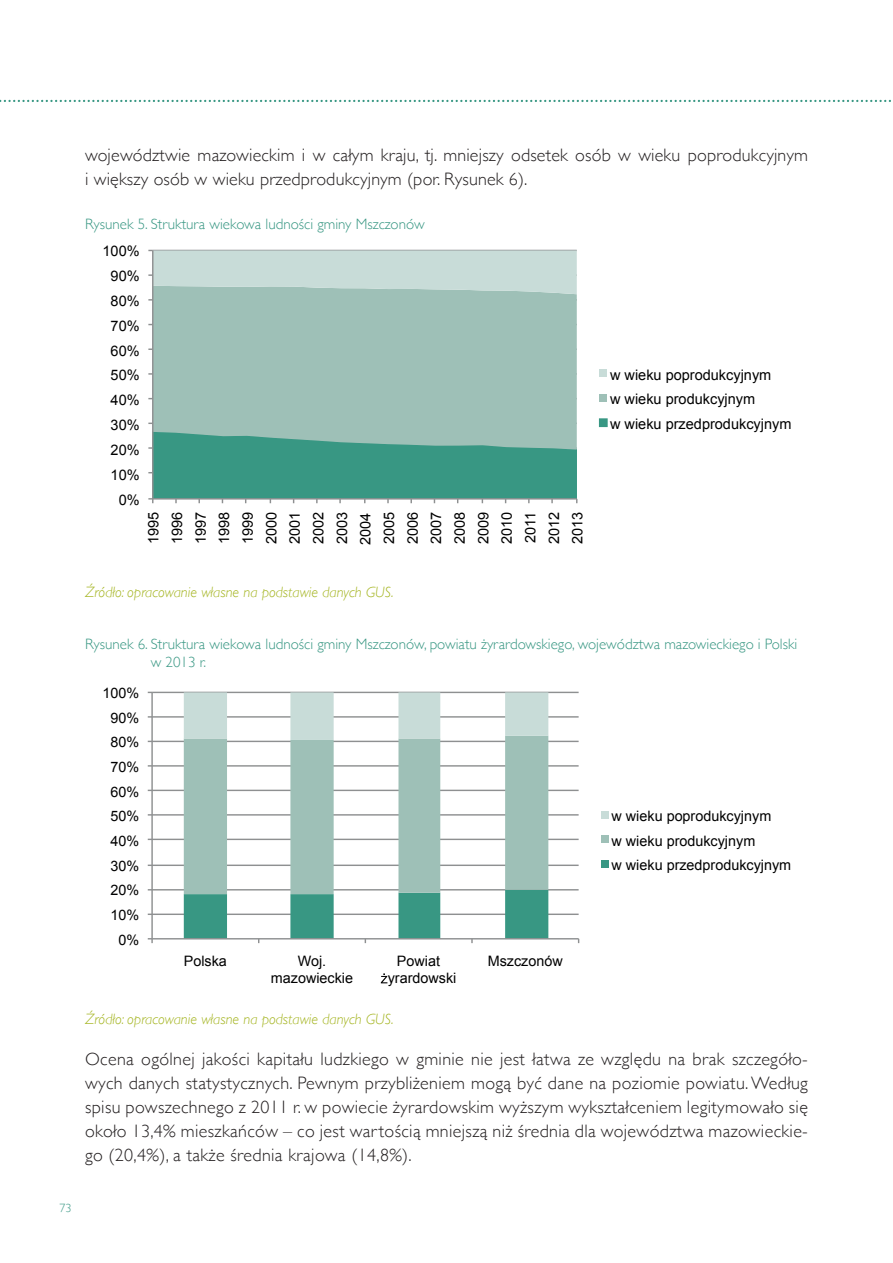
<style>
.page{position:relative;width:893px;height:1263px;background:#fff}
.page>*{position:absolute;margin:0;border:0;box-sizing:border-box;transform-origin:0 0}
.Tekst{font:300 18px/24px "Gill Sans";letter-spacing:.01em;color:#231f20}
.rys{font:300 15px/18px "Gill Sans";color:#389783}
.Żródło{font:italic 300 15px "Gill Sans";color:#a5b522}
.t1{font:14.55px/23.5px "Arial";color:#000001;text-align:justify}
.t2{font:14.4px/17.2px "Arial";color:#000001;text-align:center}
.t3{font:300 12px "Gill Sans";color:#389783}
</style>
<div class="page">
<svg style="left:0;top:100px;width:891px;height:2px"></svg>
<div style="left:153px;top:301px;width:424px;height:129px;background:#9ec0b7"></div>
<hr style="left:152px;top:250px;width:1px;height:249px;background:#8e9091">
<svg style="left:148px;top:250px;width:429px;height:51px;background:#bed4cf"></svg>
<svg style="left:148px;top:430px;width:429px;height:73px;background:#54a292"></svg>
<div style="left:600px;top:370px;width:7px;height:7px;background:#c8dcd8"></div>
<div style="left:600px;top:394px;width:7px;height:8px;background:#9ec0b7"></div>
<div style="left:600px;top:419px;width:7px;height:7px;background:#389783"></div>
<div style="left:599px;top:418px;width:9px;height:9px;border:1px solid #389783"></div>
<hr style="left:152px;top:913px;width:427px;height:2px;background:#8e9091">
<hr style="left:152px;top:889px;width:427px;height:1px;background:#8e9091">
<hr style="left:152px;top:864px;width:427px;height:2px;background:#8e9091">
<hr style="left:152px;top:839px;width:427px;height:1px;background:#8e9091">
<hr style="left:152px;top:814px;width:427px;height:1px;background:#8e9091">
<hr style="left:152px;top:790px;width:427px;height:1px;background:#8e9091">
<hr style="left:152px;top:765px;width:427px;height:2px;background:#8e9091">
<hr style="left:152px;top:741px;width:427px;height:1px;background:#8e9091">
<hr style="left:152px;top:716px;width:427px;height:2px;background:#8e9091">
<hr style="left:152px;top:692px;width:427px;height:1px;background:#8e9091">
<svg style="left:184px;top:740px;width:364px;height:150px"></svg>
<svg style="left:184px;top:692px;width:364px;height:48px"></svg>
<hr style="left:151px;top:692px;width:2px;height:247px;background:#8e9091">
<hr style="left:152px;top:938px;width:427px;height:1px;background:#8e9091">
<svg style="left:148px;top:938px;width:5px;height:5px"></svg>
<svg style="left:184px;top:890px;width:364px;height:53px"></svg>
<svg style="left:381px;top:973px;width:6px;height:10px"></svg>
<div style="left:601px;top:811px;width:7px;height:7px;background:#c8dcd8"></div>
<div style="left:601px;top:836px;width:7px;height:7px;background:#9ec0b7"></div>
<div style="left:601px;top:860px;width:7px;height:7px;background:#389783"></div>
<p class="Tekst" style="left:85px;top:143px;width:724px">województwie mazowieckim i w całym kraju, tj. mniejszy odsetek osób w wieku poprodukcyjnym i większy osób w wieku przedprodukcyjnym (por. Rysunek 6).</p>
<p class="rys" style="left:85px;top:214px;width:341px">Rysunek 5. Struktura wiekowa ludności gminy Mszczonów</p>
<p class="t1" style="left:103px;top:240px;width:39px">100%</p>
<p class="t1" style="left:111px;top:264px;width:31px">90%</p>
<p class="t1" style="left:111px;top:289px;width:31px">80%</p>
<p class="t1" style="left:111px;top:314px;width:31px">70%</p>
<p class="t1" style="left:111px;top:339px;width:31px">60%</p>
<p class="t1" style="left:111px;top:364px;width:31px">50%</p>
<p class="t1" style="left:111px;top:389px;width:31px">40%</p>
<p class="t1" style="left:111px;top:413px;width:31px">30%</p>
<p class="t1" style="left:111px;top:438px;width:31px">20%</p>
<p class="t1" style="left:111px;top:463px;width:31px">10%</p>
<p class="t1" style="left:119px;top:488px;width:22px">0%</p>
<p class="t1" style="left:142px;top:545px;width:35px;rotate:-90deg">1995<br>1996<br>1997<br>1998<br>1999<br>2000<br>2001<br>2002<br>2003<br>2004<br>2005<br>2006<br>2007<br>2008<br>2009<br>2010<br>2011<br>2012<br>2013</p>
<p class="t1" style="left:610px;top:362px;width:183px;line-height:24.8px;text-align:left">w wieku poprodukcyjnym<br>w wieku produkcyjnym<br>w wieku przedprodukcyjnym</p>
<p class="Żródło" style="left:85px;top:584px;width:310px">Źródło: opracowanie własne na podstawie danych GUS.</p>
<p class="rys" style="left:151px;top:635px;width:648px;text-indent:-66px">Rysunek 6. Struktura wiekowa ludności gminy Mszczonów, powiatu żyrardowskiego, województwa mazowieckiego i Polski w 2013 r.</p>
<p class="t2" style="left:102px;top:685px;width:38px">100%</p>
<p class="t2" style="left:110px;top:709px;width:30px">90%</p>
<p class="t2" style="left:110px;top:734px;width:30px">80%</p>
<p class="t2" style="left:110px;top:758px;width:30px">70%</p>
<p class="t2" style="left:110px;top:783px;width:30px">60%</p>
<p class="t2" style="left:110px;top:808px;width:30px">50%</p>
<p class="t2" style="left:110px;top:832px;width:30px">40%</p>
<p class="t2" style="left:110px;top:857px;width:30px">30%</p>
<p class="t2" style="left:110px;top:882px;width:30px">20%</p>
<p class="t2" style="left:110px;top:906px;width:30px">10%</p>
<p class="t2" style="left:118px;top:931px;width:22px">0%</p>
<p class="t2" style="left:184px;top:953px;width:45px">Polska</p>
<p class="t2" style="left:271px;top:953px;width:84px">Woj. mazowieckie</p>
<p class="t2" style="left:388px;top:953px;width:70px">Powiat yrardowski</p>
<p class="t2" style="left:488px;top:952px;width:77px">Mszczonów</p>
<p class="t2" style="left:612px;top:804px;width:181px;line-height:24.5px;text-align:left">w wieku poprodukcyjnym<br>w wieku produkcyjnym<br>w wieku przedprodukcyjnym</p>
<p class="Żródło" style="left:85px;top:1010px;width:310px">Źródło: opracowanie własne na podstawie danych GUS.</p>
<p class="Tekst" style="left:85px;top:1046px;width:724px;text-align:justify">Ocena ogólnej jakości kapitału ludzkiego w gminie nie jest łatwa ze względu na brak szczegóło&shy;wych danych statystycznych. Pewnym przybliżeniem mogą być dane na poziomie powiatu. Według spisu powszechnego z 2011 r. w powiecie żyrardowskim wyższym wykształceniem legitymowało się około 13,4% mieszkańców – co jest wartością mniejszą niż średnia dla województwa mazowieckie&shy;go (20,4%), a także średnia krajowa (14,8%).</p>
<p class="t3" style="left:60px;top:1198px;width:13px">73</p>
</div>
